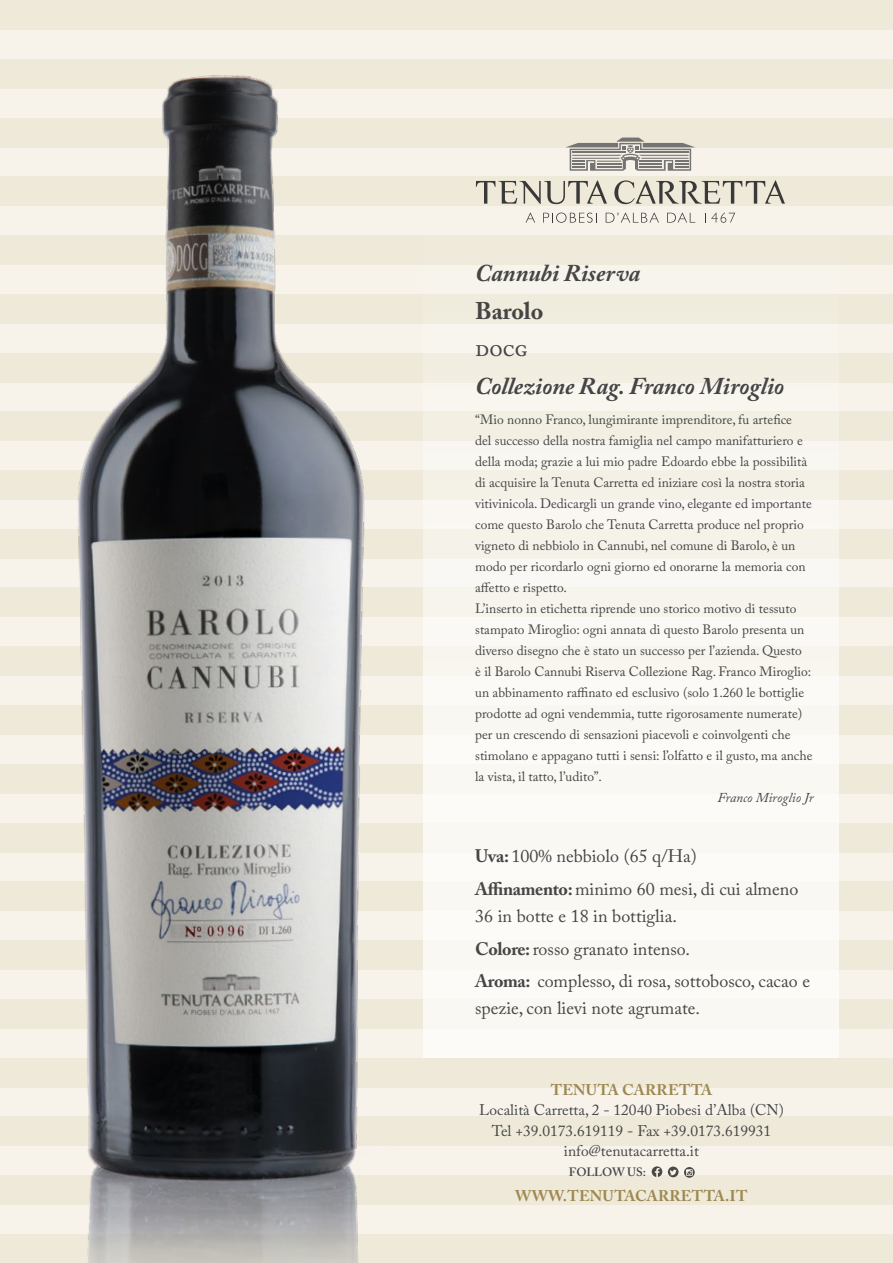
<style>
.page{position:relative;width:893px;height:1263px;background:#fff}
.page>*{position:absolute;margin:0;border:0;box-sizing:border-box;transform-origin:0 0}
.t1{font:italic 700 24px "Adobe Caslon Pro";color:#454545}
.t2{font:700 24px "Adobe Caslon Pro";color:#454545}
.t3{font:24px "Adobe Caslon Pro";color:#454545}
.t4{font:18px/32.7px "Adobe Caslon Pro";color:#454545}
.t5{font:15.45px/20.5px "Adobe Caslon Pro";color:#454545;text-align:center}
.t6{font:700 15.45px "Adobe Caslon Pro";letter-spacing:.015em;color:#9d884f}
.t7{font:13.5px/21px "Adobe Caslon Pro";color:#454545}
.t8{font:italic 13.5px "Adobe Caslon Pro";color:#454545}
.t9{font:600 12px "Adobe Caslon Pro";letter-spacing:-.005em;color:#454545}
.s1{font-weight:700}
</style>
<div class="page">
<div style="left:0;top:0;width:893px;height:1234px;background:#f7f3eb"></div>
<div style="left:0;top:59px;width:893px;height:30px;background:#eee9d8"></div>
<div style="left:0;top:0;width:893px;height:30px;background:#eee9d8"></div>
<div style="left:0;top:118px;width:893px;height:29px;background:#eee9d8"></div>
<div style="left:0;top:705px;width:893px;height:30px;background:#eee9d8"></div>
<div style="left:0;top:177px;width:893px;height:29px;background:#eee9d8"></div>
<div style="left:0;top:764px;width:893px;height:30px;background:#eee9d8"></div>
<div style="left:0;top:235px;width:893px;height:30px;background:#eee9d8"></div>
<div style="left:0;top:823px;width:893px;height:29px;background:#eee9d8"></div>
<div style="left:0;top:294px;width:893px;height:29px;background:#eee9d8"></div>
<div style="left:0;top:882px;width:893px;height:29px;background:#eee9d8"></div>
<div style="left:0;top:353px;width:893px;height:29px;background:#eee9d8"></div>
<div style="left:0;top:940px;width:893px;height:30px;background:#eee9d8"></div>
<div style="left:0;top:412px;width:893px;height:29px;background:#eee9d8"></div>
<div style="left:0;top:999px;width:893px;height:29px;background:#eee9d8"></div>
<div style="left:0;top:470px;width:893px;height:30px;background:#eee9d8"></div>
<div style="left:0;top:1058px;width:893px;height:29px;background:#eee9d8"></div>
<div style="left:0;top:529px;width:893px;height:29px;background:#eee9d8"></div>
<div style="left:0;top:1116px;width:893px;height:30px;background:#eee9d8"></div>
<div style="left:0;top:588px;width:893px;height:29px;background:#eee9d8"></div>
<div style="left:0;top:1175px;width:893px;height:30px;background:#eee9d8"></div>
<div style="left:0;top:646px;width:893px;height:30px;background:#eee9d8"></div>
<div style="left:0;top:1234px;width:893px;height:29px;background:#eee9d8"></div>
<div style="left:423px;top:114px;width:416px;height:944px;background:linear-gradient(to bottom,#f2ede1,#fdfcfb)"></div>
<svg style="left:652px;top:1166px;width:10px;height:11px"></svg>
<svg style="left:668px;top:1166px;width:10px;height:11px"></svg>
<svg style="left:684px;top:1167px;width:11px;height:11px"></svg>
<svg style="left:614px;top:180px;width:171px;height:24px"></svg>
<svg style="left:476px;top:180px;width:131px;height:24px"></svg>
<svg style="left:526px;top:213px;width:9px;height:10px"></svg>
<svg style="left:543px;top:213px;width:54px;height:10px"></svg>
<svg style="left:606px;top:213px;width:53px;height:10px"></svg>
<svg style="left:667px;top:213px;width:28px;height:10px"></svg>
<svg style="left:705px;top:213px;width:30px;height:10px"></svg>
<svg style="left:565px;top:138px;width:130px;height:33px"></svg>
<img style="left:38px;top:75px;width:357px;height:1188px">
<h1 class="t1" style="left:475px;top:259px;width:167px">Cannubi Riserva</h1>
<h1 class="t2" style="left:475px;top:296px;width:70px">Barolo</h1>
<h1 class="t3" style="left:475px;top:334px;width:54px">docg</h1>
<h1 class="t1" style="left:475px;top:371px;width:311px">Collezione Rag. Franco Miroglio</h1>
<p class="t7" style="left:475px;top:409px;width:339px">“Mio nonno Franco, lungimirante imprenditore, fu artefice<br>del successo della nostra famiglia nel campo manifatturiero e della moda; grazie a lui mio padre Edoardo ebbe la possibilità di acquisire la Tenuta Carretta ed iniziare così la nostra storia vitivinicola. Dedicargli un grande vino, elegante ed importante come questo Barolo che Tenuta Carretta produce nel proprio vigneto di nebbiolo in Cannubi, nel comune di Barolo, è un modo per ricordarlo ogni giorno ed onorarne la memoria con affetto e rispetto.<br>L’inserto in etichetta riprende uno storico motivo di tessuto stampato Miroglio: ogni annata di questo Barolo presenta un diverso disegno che è stato un successo per l’azienda. Questo<br>è il Barolo Cannubi Riserva Collezione Rag. Franco Miroglio: un abbinamento raffinato ed esclusivo (solo 1.260 le bottiglie prodotte ad ogni vendemmia, tutte rigorosamente numerate) per un crescendo di sensazioni piacevoli e coinvolgenti che stimolano e appagano tutti i sensi: l’olfatto e il gusto, ma anche la vista, il tatto, l’udito”.</p>
<p class="t8" style="left:717px;top:790px;width:98px">Franco Miroglio Jr</p>
<h2 class="t4" style="left:475px;top:839px;width:325px"><span class="s1">Uva:</span> 100% nebbiolo (65 q/Ha)<br><span class="s1">Affinamento:</span> minimo 60 mesi, di cui almeno</h2>
<h2 class="t4" style="left:475px;top:899px;width:336px">36 in botte e 18 in bottiglia.<br><span class="s1">Colore:</span> rosso granato intenso.<br><span class="s1">Aroma:</span> complesso, di rosa, sottobosco, cacao e</h2>
<h2 class="t4" style="left:475px;top:992px;width:226px">spezie, con lievi note agrumate.</h2>
<p class="t6" style="left:551px;top:1080px;width:163px">TENUTA CARRETTA</p>
<p class="t5" style="left:479px;top:1099px;width:306px">Località Carretta, 2 - 12040 Piobesi d’Alba (CN)<br>Tel +39.0173.619119 - Fax +39.0173.619931 info@tenutacarretta.it</p>
<p class="t6" style="left:515px;top:1187px;width:234px">WWW.TENUTACARRETTA.IT</p>
<p class="t9" style="left:569px;top:1164px;width:79px">FOLLOW US:</p>
</div>
